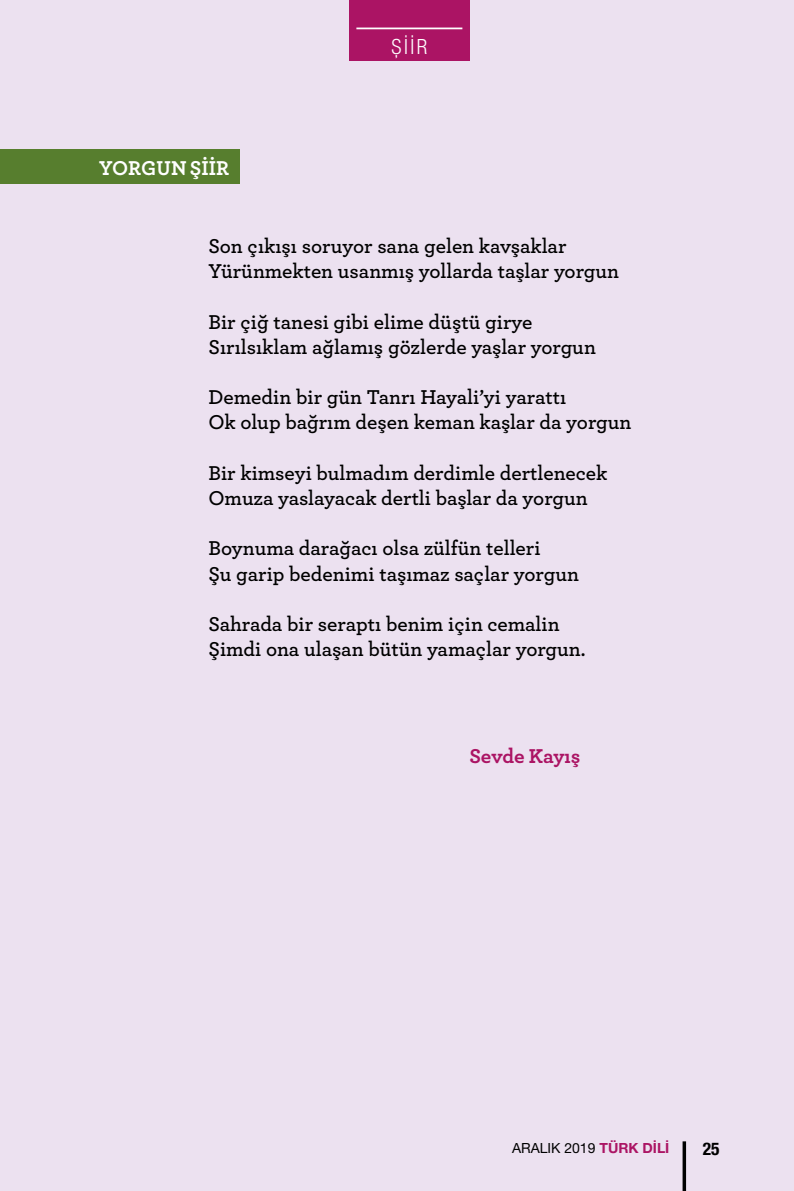
<style>
.page{position:relative;width:794px;height:1191px;background:#ece1f0}
.page>*{position:absolute;margin:0;border:0;box-sizing:border-box;transform-origin:0 0}
.t1{font:600 21px/25.2px "Archer";color:#000}
.t2{font:700 21px "Archer";color:#fff}
.t3{font:700 21px "Archer";letter-spacing:-.005em;color:#ab1464}
.t4{font:300 condensed 21px "Helvetica Neue LT Pro";color:#fff}
.t5{font:700 condensed 17.5px "Helvetica Neue LT Pro";color:#000}
.t6{font:14px "Helvetica Neue LT Pro";color:#000}
.s1{font-weight:700;color:#ab1464}
</style>
<div class="page">
<div style="left:349px;top:0;width:120px;height:61px;background:#ab1464"></div>
<hr style="left:356px;top:28px;width:106px;height:1px;background:#fff">
<svg style="left:682px;top:1141px;width:4px;height:50px"></svg>
<div style="left:0;top:149px;width:239px;height:35px;background:#577e2e"></div>
<p class="t2" style="left:99px;top:151px;width:131px">YORGUN ŞİİR</p>
<p class="t4" style="left:391px;top:34px;width:37px">ŞİİR</p>
<p class="t1" style="left:208px;top:232px;width:412px">Son çıkışı soruyor sana gelen kavşaklar<br>Yürünmekten usanmış yollarda taşlar yorgun</p>
<p class="t1" style="left:208px;top:308px;width:389px">Bir çiğ tanesi gibi elime düştü girye<br>Sırılsıklam ağlamış gözlerde yaşlar yorgun</p>
<p class="t1" style="left:208px;top:383px;width:424px">Demedin bir gün Tanrı Hayali’yi yarattı<br>Ok olup bağrım deşen keman kaşlar da yorgun</p>
<p class="t1" style="left:208px;top:459px;width:400px">Bir kimseyi bulmadım derdimle dertlenecek<br>Omuza yaslayacak dertli başlar da yorgun</p>
<p class="t1" style="left:208px;top:534px;width:372px">Boynuma darağacı olsa zülfün telleri<br>Şu garip bedenimi taşımaz saçlar yorgun</p>
<p class="t1" style="left:208px;top:610px;width:378px">Sahrada bir seraptı benim için cemalin<br>Şimdi ona ulaşan bütün yamaçlar yorgun.</p>
<p class="t3" style="left:469px;top:739px;width:113px">Sevde Kayış</p>
<p class="t6" style="left:512px;top:1139px;width:159px">ARALIK 2019 <span class="s1">TÜRK DİLİ</span></p>
<p class="t5" style="left:702px;top:1138px;width:18px">25</p>
</div>
